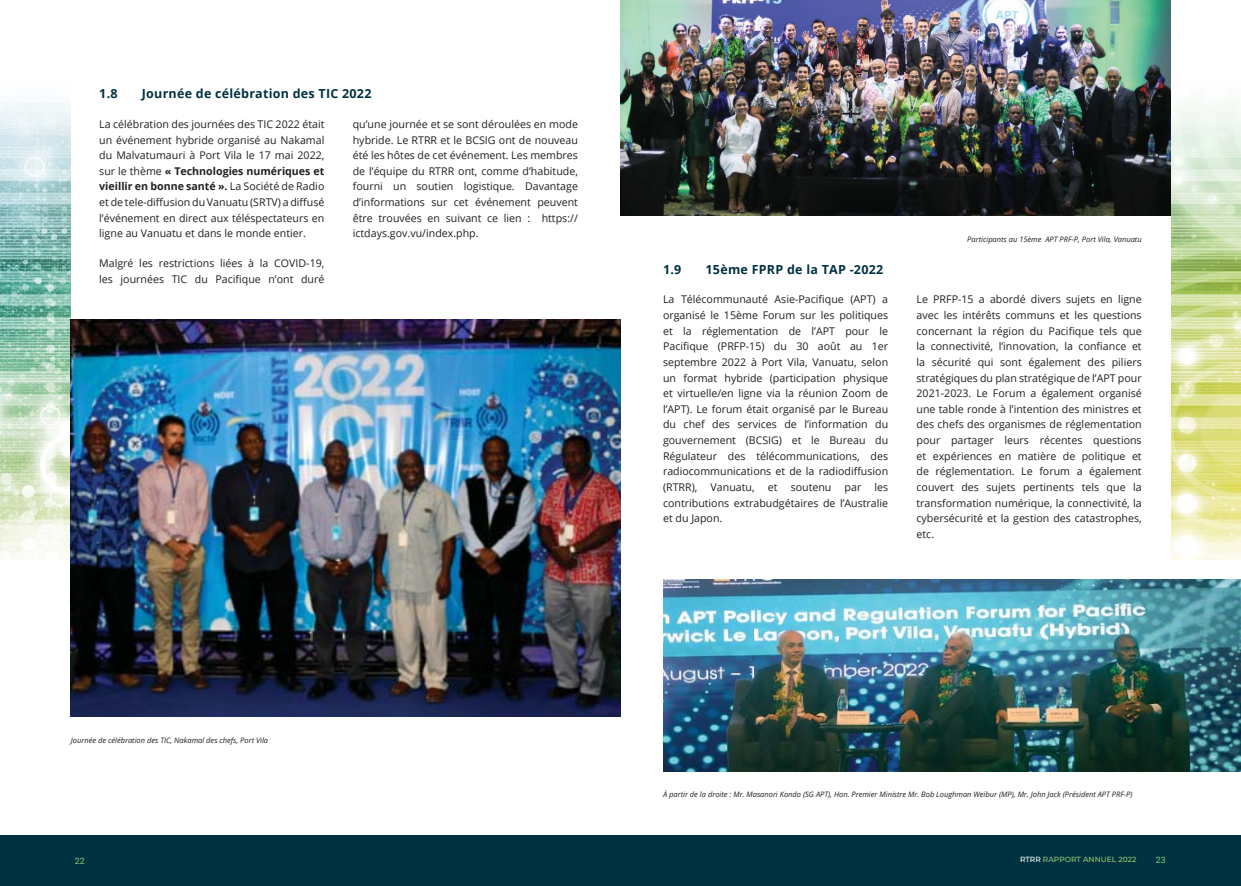
<style>
.page{position:relative;width:1241px;height:886px;background:#fff}
.page>*{position:absolute;margin:0;border:0;box-sizing:border-box;transform-origin:0 0}
.t1{font:700 12.5px "Open Sans";letter-spacing:.02em;color:#003242}
.t2{font:10.62px/15.6px "Open Sans";color:#231f20;text-align:justify}
.t3{font:8.75px "Roboto";color:#95cb6f}
.t4{font:italic 7.5px "Open Sans";color:#231f20}
.t5{font:500 7.5px "Montserrat";letter-spacing:.005em;color:#95cb6f}
.s1{font-weight:700}
.s2{color:#fff}
</style>
<div class="page">
<img style="left:1170px;top:79px;width:70px;height:481px">
<img style="left:0;top:102px;width:71px;height:458px">
<div style="left:0;top:835px;width:1240px;height:51px;background:#003242"></div>
<img style="left:71px;top:319px;width:549px;height:397px">
<img style="left:620px;top:0;width:550px;height:216px">
<img style="left:663px;top:579px;width:577px;height:192px">
<p class="t1" style="left:99px;top:85px;width:20px">1.8</p>
<p class="t1" style="left:142px;top:85px;width:231px">Journée de célébration des TIC 2022</p>
<p class="t2" style="left:99px;top:116px;width:227px">La célébration des journées des TIC 2022 était un événement hybride organisé au Nakamal du Malvatumauri à Port Vila le 17 mai 2022, sur le thème <span class="s1">« Technologies numériques et vieillir en bonne santé ».</span> La Société de Radio et de tele-diffusion du Vanuatu (SRTV) a diffusé l’événement en direct aux téléspectateurs en ligne au Vanuatu et dans le monde entier.</p>
<p class="t2" style="left:99px;top:255px;width:227px">Malgré les restrictions liées à la COVID-19, les journées TIC du Pacifique n’ont duré</p>
<p class="t2" style="left:353px;top:116px;width:227px">qu’une journée et se sont déroulées en mode hybride. Le RTRR et le BCSIG ont de nouveau été les hôtes de cet événement. Les membres de l’équipe du RTRR ont, comme d’habitude, fourni un soutien logistique. Davantage d’informations sur cet événement peuvent être trouvées en suivant ce lien : https:// ictdays.gov.vu/index.php.</p>
<p class="t4" style="left:71px;top:734px;width:199px">Journée de célébration des TIC, Nakamal des chefs, Port Vila</p>
<p class="t4" style="left:967px;top:234px;width:176px">Participants au 15ème APT PRF-P, Port Vila, Vanuatu</p>
<p class="t1" style="left:663px;top:260px;width:20px">1.9</p>
<p class="t1" style="left:705px;top:260px;width:179px">15ème FPRP de la TAP -2022</p>
<p class="t2" style="left:663px;top:291px;width:227px">La Télécommunauté Asie-Pacifique (APT) a organisé le 15ème Forum sur les politiques et la réglementation de l’APT pour le Pacifique (PRFP-15) du 30 août au 1er septembre 2022 à Port Vila, Vanuatu, selon un format hybride (participation physique et virtuelle/en ligne via la réunion Zoom de l’APT). Le forum était organisé par le Bureau du chef des services de l’information du gouvernement (BCSIG) et le Bureau du Régulateur des télécommunications, des radiocommunications et de la radiodiffusion (RTRR), Vanuatu, et soutenu par les contributions extrabudgétaires de l’Australie et du Japon.</p>
<p class="t2" style="left:916px;top:291px;width:227px">Le PRFP-15 a abordé divers sujets en ligne avec les intérêts communs et les questions concernant la région du Pacifique tels que la connectivité, l’innovation, la confiance et la sécurité qui sont également des piliers stratégiques du plan stratégique de l’APT pour 2021-2023. Le Forum a également organisé une table ronde à l’intention des ministres et des chefs des organismes de réglementation pour partager leurs récentes questions et expériences en matière de politique et de réglementation. Le forum a également couvert des sujets pertinents tels que la transformation numérique, la connectivité, la cybersécurité et la gestion des catastrophes, etc.</p>
<p class="t4" style="left:663px;top:789px;width:471px">À partir de la droite : Mr. Masanori Kondo (SG APT), Hon. Premier Ministre Mr. Bob Loughman Weibur (MP), Mr. John Jack (Président APT PRF-P)</p>
<p class="t3" style="left:75px;top:856px;width:11px">22</p>
<p class="t5" style="left:1019px;top:856px;width:118px"><span class="s2">RTRR</span> RAPPORT ANNUEL 2022</p>
<p class="t3" style="left:1155px;top:854px;width:11px">23</p>
</div>
